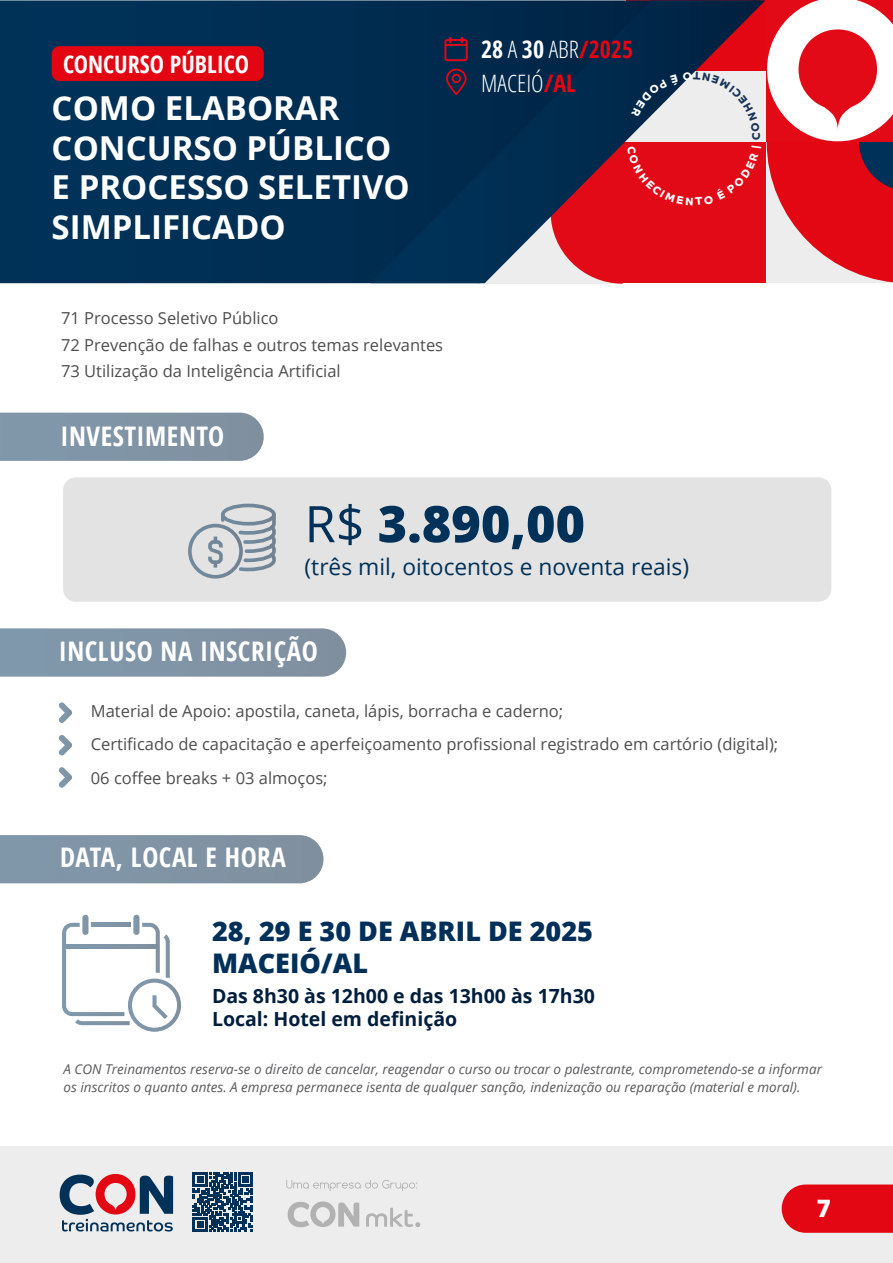
<style>
.page{position:relative;width:893px;height:1263px;background:#fff}
.page>*{position:absolute;margin:0;border:0;box-sizing:border-box;transform-origin:0 0}
.t1{font:800 50.4px "Open Sans";color:#003158}
.t2{font:700 33px/39.6px "Open Sans";color:#fff}
.t3{font:700 condensed 27px "Open Sans";letter-spacing:.02em;color:#fff}
.t4{font:800 27px/32.4px "Open Sans";color:#003059}
.t5{font:300 condensed 24px/34.5px "Open Sans";color:#fff}
.t6{font:700 condensed 24px "Open Sans";color:#fff}
.t7{font:800 24px "Open Sans";color:#fff}
.t8{font:22.8px "Open Sans";color:#003158}
.t9{font:700 19.5px/23.4px "Open Sans";color:#001e3c}
.t10{font:16.5px/26.5px "Open Sans";color:#4d4d4d}
.t11{font:italic 13.5px/18px "Open Sans";color:#58595b}
.s1{font-weight:700}
.s2{font-weight:700;color:#e30512}
.s3{font-weight:400}
</style>
<div class="page">
<div style="left:0;top:1146px;width:893px;height:117px;background:#ededed"></div>
<svg style="left:782px;top:1184px;width:111px;height:49px;background:#e3131f"></svg>
<svg style="left:286px;top:1180px;width:131px;height:11px"></svg>
<svg style="left:366px;top:1207px;width:54px;height:20px"></svg>
<svg style="left:288px;top:1201px;width:71px;height:26px"></svg>
<svg style="left:60px;top:1174px;width:113px;height:57px"></svg>
<svg style="left:193px;top:1172px;width:60px;height:60px"></svg>
<div style="left:0;top:0;width:371px;height:283px;background:#003055"></div>
<svg style="left:371px;top:0;width:394px;height:283px;background:#113051"></svg>
<svg style="left:767px;top:0;width:126px;height:283px"></svg>
<svg style="left:444px;top:37px;width:24px;height:25px"></svg>
<svg style="left:446px;top:69px;width:21px;height:26px"></svg>
<div style="left:52px;top:46px;width:212px;height:35px;background:#e30512;border-radius:8px"></div>
<div style="left:63px;top:477px;width:768px;height:125px;background:#e3e3e3;border-radius:13px"></div>
<div style="left:221px;top:504px;width:55px;height:22px;border:4px solid #fff;border-radius:50%"></div>
<svg style="left:188px;top:511px;width:88px;height:68px"></svg>
<div style="left:0;top:413px;width:264px;height:48px;background:#8095a6"></div>
<svg style="left:59px;top:702px;width:13px;height:21px"></svg>
<svg style="left:59px;top:735px;width:13px;height:20px"></svg>
<svg style="left:59px;top:767px;width:13px;height:21px"></svg>
<svg style="left:0;top:628px;width:346px;height:49px;background:#8397a8"></svg>
<div style="left:0;top:835px;width:324px;height:48px;background:#8094a5"></div>
<svg style="left:62px;top:915px;width:119px;height:117px"></svg>
<svg style="left:551px;top:72px;width:210px;height:212px;background:#b03d4d"></svg>
<h3 class="t6" style="left:63px;top:47px;width:187px">CONCURSO PÚBLICO</h3>
<h2 class="t2" style="left:52px;top:87px;width:360px">COMO ELABORAR<br>CONCURSO PÚBLICO<br>E PROCESSO SELETIVO<br>SIMPLIFICADO</h2>
<p class="t10" style="left:61px;top:304px;width:384px">71 Processo Seletivo Público<br>72 Prevenção de falhas e outros temas relevantes<br>73 Utilização da Inteligência Artificial</p>
<h3 class="t3" style="left:60px;top:418px;width:165px">INVESTIMENTO</h3>
<h3 class="t5" style="left:481px;top:31px;width:154px"><span class="s1">28</span> A <span class="s1">30</span> ABR<span class="s2">/2025<br></span>MACEIÓ<span class="s2">/AL</span></h3>
<h1 class="t1" style="left:305px;top:485px;width:282px"><span class="s3">R$</span> 3.890,00</h1>
<h3 class="t8" style="left:305px;top:551px;width:386px">(três mil, oitocentos e noventa reais)</h3>
<h3 class="t3" style="left:59px;top:632px;width:260px">INCLUSO NA INSCRIÇÃO</h3>
<p class="t10" style="left:91px;top:693px;width:689px;line-height:33.8px">Material de Apoio: apostila, caneta, lápis, borracha e caderno;<br>Certificado de capacitação e aperfeiçoamento profissional registrado em cartório (digital);<br>06 coffee breaks + 03 almoços;</p>
<h3 class="t3" style="left:60px;top:838px;width:227px">DATA, LOCAL E HORA</h3>
<h3 class="t4" style="left:212px;top:913px;width:382px">28, 29 E 30 DE ABRIL DE 2025<br>MACEIÓ/AL</h3>
<p class="t9" style="left:212px;top:984px;width:384px">Das 8h30 às 12h00 e das 13h00 às 17h30<br>Local: Hotel em definição</p>
<p class="t11" style="left:64px;top:1060px;width:760px">A CON Treinamentos reserva-se o direito de cancelar, reagendar o curso ou trocar o palestrante, comprometendo-se a informar os inscritos o quanto antes. A empresa permanece isenta de qualquer sanção, indenização ou reparação (material e moral).</p>
<h3 class="t7" style="left:817px;top:1190px;width:16px">7</h3>
</div>
